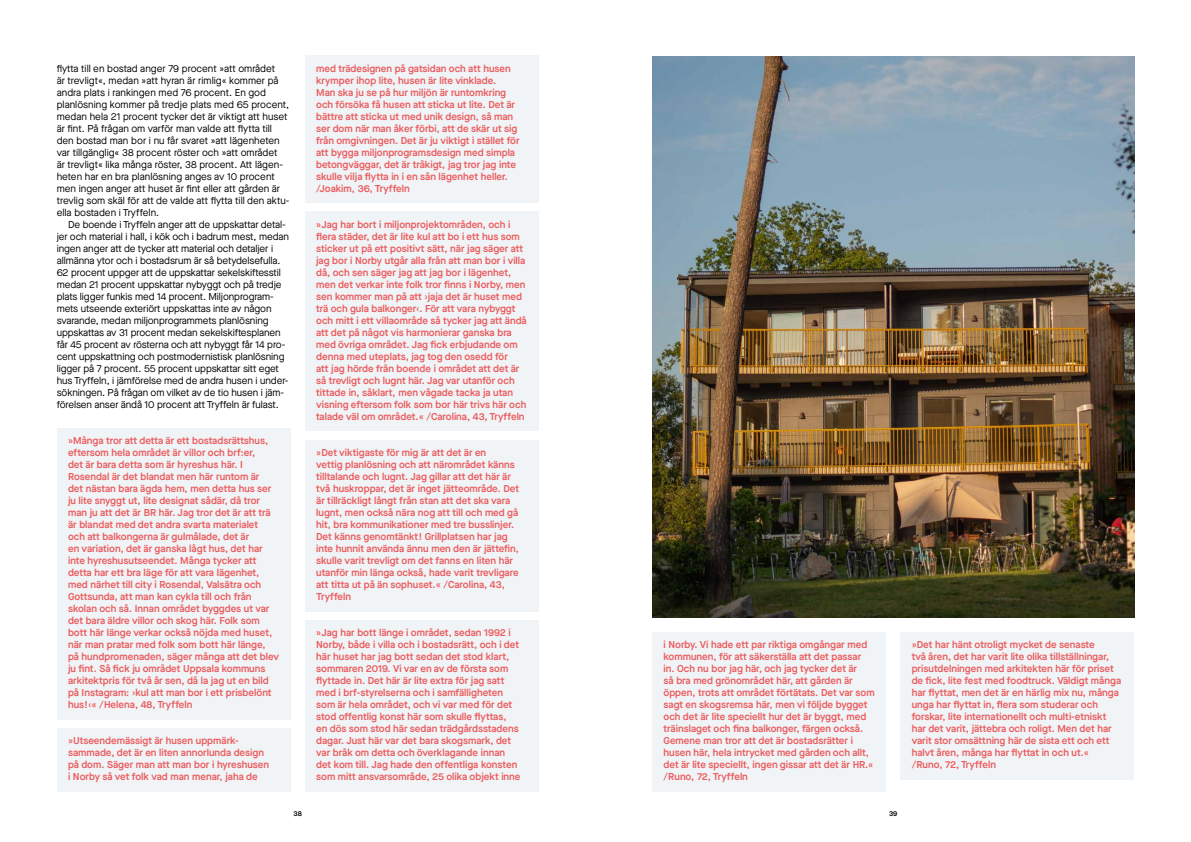
<style>
.page{position:relative;width:1191px;height:842px;background:#fff}
.page>*{position:absolute;margin:0;border:0;box-sizing:border-box;transform-origin:0 0}
.t1{font:600 10px/12px "Maison Neue";color:#eb5c5f}
.t2{font:10px/12px "Maison Neue";letter-spacing:-.01em;color:#000001}
.t3{font:600 7px "Maison Neue";color:#000001}
</style>
<div class="page">
<div style="left:57px;top:428px;width:234px;height:291px;background:#f0f4f6"></div>
<div style="left:57px;top:728px;width:234px;height:63px;background:#f0f4f6"></div>
<div style="left:305px;top:56px;width:234px;height:147px;background:#f0f4f6"></div>
<div style="left:305px;top:212px;width:234px;height:219px;background:#f0f4f6"></div>
<div style="left:305px;top:440px;width:234px;height:171px;background:#f0f4f6"></div>
<div style="left:305px;top:620px;width:234px;height:171px;background:#f0f4f6"></div>
<div style="left:652px;top:632px;width:234px;height:159px;background:#f0f4f6"></div>
<div style="left:900px;top:632px;width:234px;height:147px;background:#f0f4f6"></div>
<img style="left:652px;top:57px;width:482px;height:560px">
<p class="t2" style="left:57px;top:62px;width:234px">flytta till en bostad anger 79 procent »att området<br>är trevligt«, medan »att hyran är rimlig« kommer på andra plats i rankingen med 76 procent. En god planlösning kommer på tredje plats med 65 procent, medan hela 21 procent tycker det är viktigt att huset är fint. På frågan om varför man valde att flytta till den bostad man bor i nu får svaret »att lägenheten var tillgänglig« 38 procent röster och »att området<br>är trevligt« lika många röster, 38 procent. Att lägen&shy;heten har en bra planlösning anges av 10 procent men ingen anger att huset är fint eller att gården är trevlig som skäl för att de valde att flytta till den aktu&shy;ella bostaden i Tryffeln.</p>
<p class="t2" style="left:57px;top:218px;width:234px;text-indent:11px">De boende i Tryffeln anger att de uppskattar detal&shy;jer och material i hall, i kök och i badrum mest, medan ingen anger att de tycker att material och detaljer i allmänna ytor och i bostadsrum är så betydelsefulla.<br>62 procent uppger att de uppskattar sekelskiftesstil medan 21 procent uppskattar nybyggt och på tredje plats ligger funkis med 14 procent. Miljonprogram&shy;mets utseende exteriört uppskattas inte av någon svarande, medan miljonprogrammets planlösning uppskattas av 31 procent medan sekelskiftesplanen får 45 procent av rösterna och att nybyggt får 14 pro&shy;cent uppskattning och postmodernistisk planlösning ligger på 7 procent. 55 procent uppskattar sitt eget hus Tryffeln, i jämförelse med de andra husen i under&shy;sökningen. På frågan om vilket av de tio husen i jäm&shy;förelsen anser ändå 10 procent att Tryffeln är fulast.</p>
<p class="t1" style="left:68px;top:434px;width:212px">»Många tror att detta är ett bostadsrättshus, eftersom hela området är villor och brf:er,<br>det är bara detta som är hyreshus här. I Rosendal är det blandat men här runtom är<br>det nästan bara ägda hem, men detta hus ser ju lite snyggt ut, lite designat sådär, då tror man ju att det är BR här. Jag tror det är att trä är blandat med det andra svarta materialet<br>och att balkongerna är gulmålade, det är<br>en variation, det är ganska lågt hus, det har inte hyreshusutseendet. Många tycker att detta har ett bra läge för att vara lägenhet, med närhet till city i Rosendal, Valsätra och Gottsunda, att man kan cykla till och från skolan och så. Innan området byggdes ut var det bara äldre villor och skog här. Folk som bott här länge verkar också nöjda med huset, när man pratar med folk som bott här länge, på hundpromenaden, säger många att det blev ju fint. Så fick ju området Uppsala kommuns arkitektpris för två år sen, då la jag ut en bild på Instagram: ›kul att man bor i ett prisbelönt hus!‹« /Helena, 48, Tryffeln</p>
<p class="t1" style="left:68px;top:734px;width:203px">»Utseendemässigt är husen uppmärk&shy;sammade, det är en liten annorlunda design på dom. Säger man att man bor i hyreshusen i Norby så vet folk vad man menar, jaha de</p>
<p class="t1" style="left:316px;top:62px;width:205px">med trädesignen på gatsidan och att husen krymper ihop lite, husen är lite vinklade.<br>Man ska ju se på hur miljön är runtomkring och försöka få husen att sticka ut lite. Det är bättre att sticka ut med unik design, så man ser dom när man åker förbi, att de skär ut sig från omgivningen. Det är ju viktigt i stället för att bygga miljonprogramsdesign med simpla betongväggar, det är tråkigt, jag tror jag inte skulle vilja flytta in i en sån lägenhet heller. /Joakim, 36, Tryffeln</p>
<p class="t1" style="left:316px;top:218px;width:212px">»Jag har bort i miljonprojektområden, och i flera städer, det är lite kul att bo i ett hus som sticker ut på ett positivt sätt, när jag säger att jag bor i Norby utgår alla från att man bor i villa då, och sen säger jag att jag bor i lägenhet, men det verkar inte folk tror finns i Norby, men sen kommer man på att ›jaja det är huset med trä och gula balkonger‹. För att vara nybyggt och mitt i ett villaområde så tycker jag att ändå att det på något vis harmonierar ganska bra med övriga området. Jag fick erbjudande om denna med uteplats, jag tog den osedd för<br>att jag hörde från boende i området att det är så trevligt och lugnt här. Jag var utanför och tittade in, såklart, men vågade tacka ja utan visning eftersom folk som bor här trivs här och talade väl om området.« /Carolina, 43, Tryffeln</p>
<p class="t1" style="left:316px;top:446px;width:204px">»Det viktigaste för mig är att det är en<br>vettig planlösning och att närområdet känns tilltalande och lugnt. Jag gillar att det här är två huskroppar, det är inget jätteområde. Det är tillräckligt långt från stan att det ska vara lugnt, men också nära nog att till och med gå hit, bra kommunikationer med tre busslinjer.<br>Det känns genomtänkt! Grillplatsen har jag inte hunnit använda ännu men den är jättefin, skulle varit trevligt om det fanns en liten här utanför min länga också, hade varit trevligare att titta ut på än sophuset.« /Carolina, 43, Tryffeln</p>
<p class="t1" style="left:316px;top:626px;width:206px">»Jag har bott länge i området, sedan 1992 i Norby, både i villa och i bostadsrätt, och i det här huset har jag bott sedan det stod klart, sommaren 2019. Vi var en av de första som flyttade in. Det här är lite extra för jag satt med i brf-styrelserna och i samfälligheten som är hela området, och vi var med för det stod offentlig konst här som skulle flyttas,<br>en dös som stod här sedan trädgårdsstadens dagar. Just här var det bara skogsmark, det var bråk om detta och överklagande innan det kom till. Jag hade den offentliga konsten som mitt ansvarsområde, 25 olika objekt inne</p>
<p class="t1" style="left:663px;top:638px;width:213px">i Norby. Vi hade ett par riktiga omgångar med kommunen, för att säkerställa att det passar in. Och nu bor jag här, och jag tycker det är<br>så bra med grönområdet här, att gården är öppen, trots att området förtätats. Det var som sagt en skogsremsa här, men vi följde bygget och det är lite speciellt hur det är byggt, med träinslaget och fina balkonger, färgen också.<br>Gemene man tror att det är bostadsrätter i husen här, hela intrycket med gården och allt, det är lite speciellt, ingen gissar att det är HR.« /Runo, 72, Tryffeln</p>
<p class="t1" style="left:911px;top:638px;width:211px">»Det har hänt otroligt mycket de senaste<br>två åren, det har varit lite olika tillställningar, prisutdelningen med arkitekten här för priset de fick, lite fest med foodtruck. Väldigt många har flyttat, men det är en härlig mix nu, många unga har flyttat in, flera som studerar och forskar, lite internationellt och multi-etniskt har det varit, jättebra och roligt. Men det har varit stor omsättning här de sista ett och ett halvt åren, många har flyttat in och ut.« /Runo, 72, Tryffeln</p>
<p class="t3" style="left:293px;top:809px;width:10px">38</p>
<p class="t3" style="left:889px;top:809px;width:10px">39</p>
</div>
